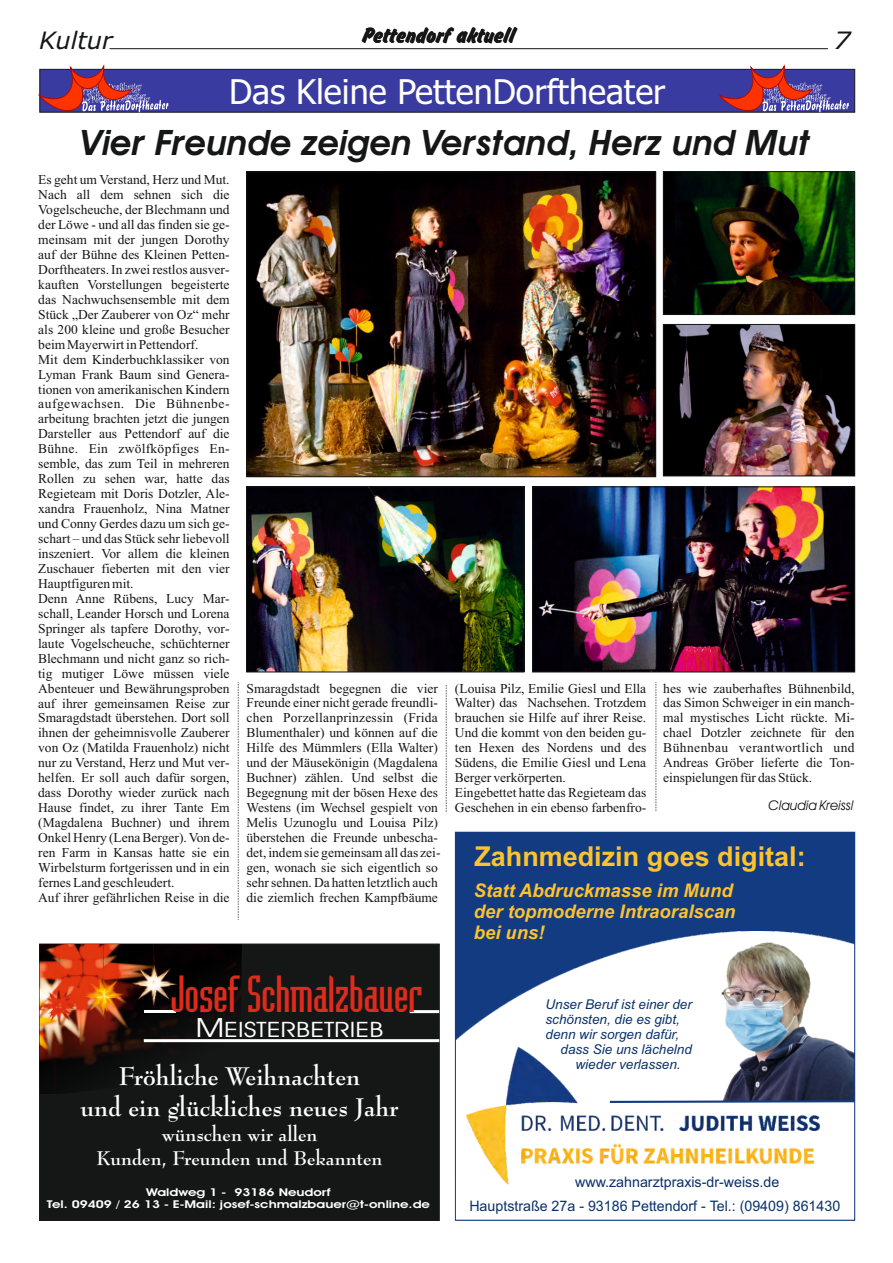
<style>
.page{position:relative;width:893px;height:1263px;background:#fff}
.page>*{position:absolute;margin:0;border:0;box-sizing:border-box;transform-origin:0 0}
.t1{font:54px "Baccus Expanded";color:#dd2b1c;scale:.58 1}
.t2{font:italic 600 35.25px "Avant Garde IT Cby BT";color:#151616}
.t3{font:34.05px "Tahoma";color:#fff}
.t4{font:700 27.45px "Arial";color:#fdc32c}
.t5{font:700 25.05px/30.6px "Bernhard Modern BT";color:#fff;text-align:center;scale:.95 1}
.t6{font:24px "Okay D";color:#151616}
.t7{font:italic 24px "Verdana";color:#151616}
.t8{font:italic 24px "Verdana";color:#151616;scale:1.13 1}
.t9{font:21.3px "Avant Garde IT Cby BT";color:#fff;scale:1.31 1}
.t10{font:700 19.5px/23.9px "Bernhard Modern BT";color:#fff;text-align:center;scale:.95 1}
.t11{font:italic 700 18.75px/21px "Arial";color:#fdc32c}
.t12{font:14.4px/23.5px "Arial";color:#09316b}
.t13{font:13.5px/15px "Times New Roman";color:#151616}
.t14{font:italic 13.5px "Arial";color:#09316b}
.t15{font:italic 13.5px "Avant Garde IT Cby BT";color:#151616}
.t16{font:600 10.8px/12.9px "Avant Garde IT Cby BT";color:#fff;text-align:center;scale:1.28 1}
.s1{font-size:26.55px}
</style>
<div class="page">
<svg style="left:109px;top:48px;width:719px;height:1px"></svg>
<svg style="left:656px;top:682px;width:1px;height:129px"></svg>
<div style="left:40px;top:69px;width:815px;height:43px;background:#3a3ba0;border:1px solid #151616"></div>
<svg style="left:38px;top:65px;width:130px;height:48px"></svg>
<svg style="left:719px;top:65px;width:130px;height:48px"></svg>
<svg style="left:446px;top:685px;width:1px;height:127px"></svg>
<svg style="left:238px;top:682px;width:1px;height:238px"></svg>
<img style="left:248px;top:173px;width:406px;height:302px">
<div style="left:246px;top:171px;width:410px;height:306px;border:1px solid #151616"></div>
<img style="left:248px;top:488px;width:274px;height:182px">
<div style="left:246px;top:486px;width:278px;height:186px;border:1px solid #151616"></div>
<img style="left:665px;top:326px;width:188px;height:148px">
<div style="left:663px;top:324px;width:192px;height:152px;border:1px solid #151616"></div>
<img style="left:534px;top:488px;width:319px;height:182px">
<div style="left:532px;top:486px;width:323px;height:186px;border:1px solid #151616"></div>
<img style="left:665px;top:173px;width:188px;height:140px">
<div style="left:663px;top:171px;width:192px;height:144px;border:1px solid #151616"></div>
<div style="left:39px;top:944px;width:401px;height:277px;background:#151616;border:1px solid #151616"></div>
<img style="left:40px;top:944px;width:202px;height:149px">
<hr style="left:144px;top:1039px;width:295px;height:3px;background:#fff">
<hr style="left:144px;top:1010px;width:32px;height:3px;background:#fff">
<hr style="left:410px;top:1010px;width:29px;height:3px;background:#fff">
<div style="left:455px;top:832px;width:400px;height:388px;background:#133b82"></div>
<img style="left:457px;top:940px;width:396px;height:278px">
<img style="left:664px;top:931px;width:189px;height:168px">
<img style="left:466px;top:1047px;width:353px;height:137px">
<svg style="left:608px;top:1099px;width:248px;height:5px"></svg>
<div style="left:455px;top:832px;width:400px;height:388px;border:1px solid #133b82"></div>
<h3 class="t7" style="left:39px;top:30px;width:75px">Kultur</h3>
<h3 class="t6" style="left:362px;top:24px;width:154px">Pettendorf aktuell</h3>
<h3 class="t8" style="left:833px;top:31px;width:17px">7</h3>
<h3 class="t3" style="left:229px;top:78px;width:438px">Das Kleine PettenDorftheater</h3>
<h2 class="t2" style="left:81px;top:129px;width:730px">Vier Freunde zeigen Verstand, Herz und Mut</h2>
<p class="t13" style="left:38px;top:173px;width:193px">Es geht um Verstand, Herz und Mut.<br>Nach all dem sehnen sich die<br>Vogelscheuche, der Blechmann und der Löwe - und all das finden sie ge&shy;meinsam mit der jungen Dorothy auf der Bühne des Kleinen Petten-<br>Dorftheaters. In zwei restlos ausver&shy;kauften Vorstellungen begeisterte das Nachwuchsensemble mit dem<br>Stück „Der Zauberer von Oz“ mehr als 200 kleine und große Besucher beim Mayerwirt in Pettendorf.<br>Mit dem Kinderbuchklassiker von<br>Lyman Frank Baum sind Genera&shy;tionen von amerikanischen Kindern aufgewachsen. Die Bühnenbe&shy;arbeitung brachten jetzt die jungen<br>Darsteller aus Pettendorf auf die<br>Bühne. Ein zwölfköpfiges En&shy;semble, das zum Teil in mehreren<br>Rollen zu sehen war, hatte das<br>Regieteam mit Doris Dotzler, Ale&shy;xandra Frauenholz, Nina Matner und Conny Gerdes dazu um sich ge&shy;schart – und das Stück sehr liebevoll inszeniert. Vor allem die kleinen<br>Zuschauer fieberten mit den vier<br>Hauptfiguren mit.<br>Denn Anne Rübens, Lucy Mar&shy;schall, Leander Horsch und Lorena<br>Springer als tapfere Dorothy, vor&shy;laute Vogelscheuche, schüchterner<br>Blechmann und nicht ganz so rich&shy;tig mutiger Löwe müssen viele<br>Abenteuer und Bewährungsproben auf ihrer gemeinsamen Reise zur<br>Smaragdstadt überstehen. Dort soll ihnen der geheimnisvolle Zauberer von Oz (Matilda Frauenholz) nicht nur zu Verstand, Herz und Mut ver&shy;helfen. Er soll auch dafür sorgen, dass Dorothy wieder zurück nach<br>Hause findet, zu ihrer Tante Em (Magdalena Buchner) und ihrem<br>Onkel Henry (Lena Berger). Von de&shy;ren Farm in Kansas hatte sie ein<br>Wirbelsturm fortgerissen und in ein fernes Land geschleudert.<br>Auf ihrer gefährlichen Reise in die</p>
<p class="t13" style="left:247px;top:682px;width:195px">Smaragdstadt begegnen die vier Freunde einer nicht gerade freundli&shy;chen Porzellanprinzessin (Frida Blumenthaler) und können auf die Hilfe des Mümmlers (Ella Walter) und der Mäusekönigin (Magdalena Buchner) zählen. Und selbst die Begegnung mit der bösen Hexe des Westens (im Wechsel gespielt von Melis Uzunoglu und Louisa Pilz) überstehen die Freunde unbescha&shy;det, indem sie gemeinsam all das zei&shy;gen, wonach sie sich eigentlich so sehr sehnen. Da hatten letztlich auch die ziemlich frechen Kampfbäume</p>
<p class="t13" style="left:455px;top:682px;width:193px">(Louisa Pilz, Emilie Giesl und Ella<br>Walter) das Nachsehen. Trotzdem brauchen sie Hilfe auf ihrer Reise.<br>Und die kommt von den beiden gu&shy;ten Hexen des Nordens und des<br>Südens, die Emilie Giesl und Lena<br>Berger verkörperten.<br>Eingebettet hatte das Regieteam das<br>Geschehen in ein ebenso farbenfro-</p>
<p class="t13" style="left:663px;top:682px;width:193px;text-align:justify">hes wie zauberhaftes Bühnenbild, das Simon Schweiger in ein manch&shy;mal mystisches Licht rückte. Mi&shy;chael Dotzler zeichnete für den Bühnenbau verantwortlich und Andreas Gröber lieferte die Ton&shy;einspielungen für das Stück.</p>
<p class="t15" style="left:768px;top:799px;width:86px">Claudia Kreissl</p>
<h3 class="t4" style="left:474px;top:846px;width:333px">Zahnmedizin goes digital:</h3>
<h3 class="t11" style="left:474px;top:881px;width:263px">Statt Abdruckmasse im Mund der topmoderne Intraoralscan bei uns!</h3>
<h1 class="t1" style="left:170px;top:965px;width:436px">Josef Schmalzbauer</h1>
<h3 class="t9" style="left:195px;top:1021px;width:145px"><span class="s1">M</span>EISTERBETRIEB</h3>
<h3 class="t5" style="left:81px;top:1063px;width:336px">Fröhliche Weihnachten<br>und ein glückliches neues Jahr</h3>
<h3 class="t10" style="left:97px;top:1124px;width:302px">wünschen wir allen<br>Kunden, Freunden und Bekannten</h3>
<p class="t16" style="left:47px;top:1186px;width:301px">Waldweg 1 - 93186 Neudorf<br>Tel. 09409 / 26 13 - E-Mail: josef-schmalzbauer@t-online.de</p>
<p class="t12" style="left:469px;top:1171px;width:372px;text-indent:106px">www.zahnarztpraxis-dr-weiss.de<br>Hauptstraße 27a - 93186 Pettendorf - Tel.: (09409) 861430</p>
<p class="t14" style="left:545px;top:999px;width:148px">Unser Beruf ist einer der</p>
<p class="t14" style="left:545px;top:1014px;width:136px">schönsten, die es gibt,</p>
<p class="t14" style="left:545px;top:1029px;width:135px">denn wir sorgen dafür,</p>
<p class="t14" style="left:561px;top:1044px;width:133px">dass Sie uns lächelnd</p>
<p class="t14" style="left:576px;top:1059px;width:107px">wieder verlassen.</p>
</div>
